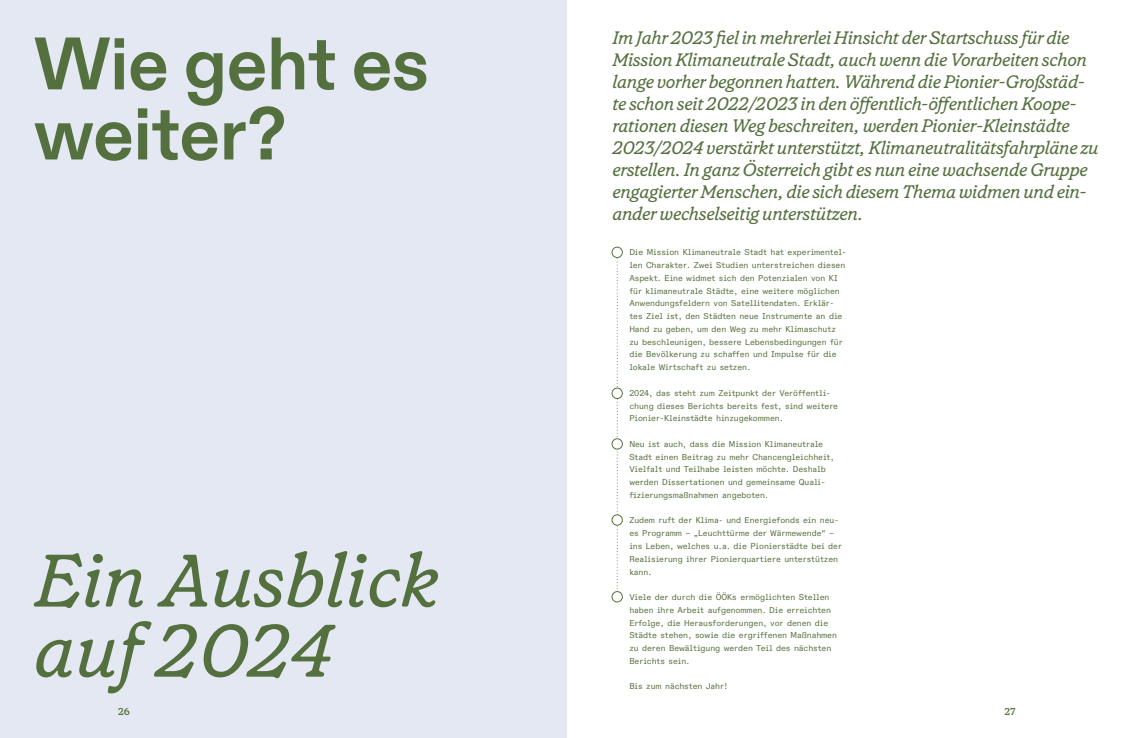
<style>
.page{position:relative;width:1134px;height:738px;background:#fff}
.page>*{position:absolute;margin:0;border:0;box-sizing:border-box;transform-origin:0 0}
.t1{font:italic 74px/70px "Grenette Pro";letter-spacing:-.005em;color:#55703f}
.t2{font:700 74px/70px "ABC Diatype";letter-spacing:-.005em;color:#55703f}
.t3{font:italic 18px/22px "Grenette Pro";letter-spacing:-.02em;color:#55703f}
.t4{font:600 10px "Grenette Pro";color:#55703f}
.t5{font:8.5px/12.8px "ABC Diatype Semi Mono Regular";letter-spacing:-.005em;color:#55703f}
</style>
<div class="page">
<div style="left:0;top:0;width:567px;height:737px;background:#e3e8f2"></div>
<div style="left:611px;top:246px;width:12px;height:12px;border:1px solid #55703f;border-radius:50%"></div>
<div style="left:611px;top:387px;width:12px;height:11px;border:1px solid #55703f;border-radius:50%"></div>
<div style="left:611px;top:438px;width:12px;height:11px;border:1px solid #55703f;border-radius:50%"></div>
<div style="left:611px;top:514px;width:12px;height:11px;border:1px solid #55703f;border-radius:50%"></div>
<svg style="left:617px;top:256px;width:1px;height:334px"></svg>
<svg style="left:612px;top:591px;width:10px;height:10px"></svg>
<div style="left:611px;top:590px;width:12px;height:12px;border:1px solid #55703f;border-radius:50%"></div>
<p class="t2" style="left:34px;top:26px;width:396px">Wie geht es weiter?</p>
<p class="t1" style="left:34px;top:545px;width:407px">Ein Ausblick auf2024</p>
<p class="t4" style="left:118px;top:704px;width:13px">26</p>
<p class="t3" style="left:612px;top:26px;width:488px">Im Jahr 2023 fel in mehrerlei Hinsicht der Startschuss für die Mission Klimaneutrale Stadt, auch wenn die Vorarbeiten schon lange vorher begonnen hatten. Während die Pionier-Großstäd&shy;te schon seit 2022/2023 in den öfentlich-öfentlichen Koope&shy;rationen diesen Weg beschreiten, werden Pionier-Kleinstädte 2023/2024 verstärkt unterstützt, Klimaneutralitätsfahrpläne zu erstellen. In ganz Österreich gibt es nun eine wachsende Gruppe engagierter Menschen, die sich diesem Thema widmen und ein&shy;ander wechselseitig unterstützen.</p>
<p class="t5" style="left:629px;top:246px;width:218px">Die Mission Klimaneutrale Stadt hat experimentel&shy;len Charakter. Zwei Studien unterstreichen diesen Aspekt. Eine widmet sich den Potenzialen von KI für klimaneutrale Städte, eine weitere möglichen Anwendungsfeldern von Satellitendaten. Erklär&shy;tes Ziel ist, den Städten neue Instrumente an die Hand zu geben, um den Weg zu mehr Klimaschutz zu beschleunigen, bessere Lebensbedingungen für die Bevölkerung zu schafen und Impulse für die lokale Wirtschaft zu setzen.</p>
<p class="t5" style="left:629px;top:386px;width:210px">2024, das steht zum Zeitpunkt der Veröfentli&shy;chung dieses Berichts bereits fest, sind weitere<br>Pionier-Kleinstädte hinzugekommen.</p>
<p class="t5" style="left:629px;top:437px;width:206px">Neu ist auch, dass die Mission Klimaneutrale Stadt einen Beitrag zu mehr Chancengleichheit, Vielfalt und Teilhabe leisten möchte. Deshalb werden Dissertationen und gemeinsame Quali&shy;fzierungsmaßnahmen angeboten.</p>
<p class="t5" style="left:629px;top:514px;width:214px">Zudem ruft der Klima- und Energiefonds ein neu&shy;es Programm – „Leuchttürme der Wärmewende“ – ins Leben, welches u.a. die Pionierstädte bei der Realisierung ihrer Pionierquartiere unterstützen kann.</p>
<p class="t5" style="left:629px;top:590px;width:209px">Viele der durch die ÖÖKs ermöglichten Stellen haben ihre Arbeit aufgenommen. Die erreichten Erfolge, die Herausforderungen, vor denen die Städte stehen, sowie die ergrifenen Maßnahmen zu deren Bewältigung werden Teil des nächsten Berichts sein.</p>
<p class="t5" style="left:629px;top:679px;width:100px">Bis zum nächsten Jahr!</p>
<p class="t4" style="left:1004px;top:704px;width:13px">27</p>
</div>
